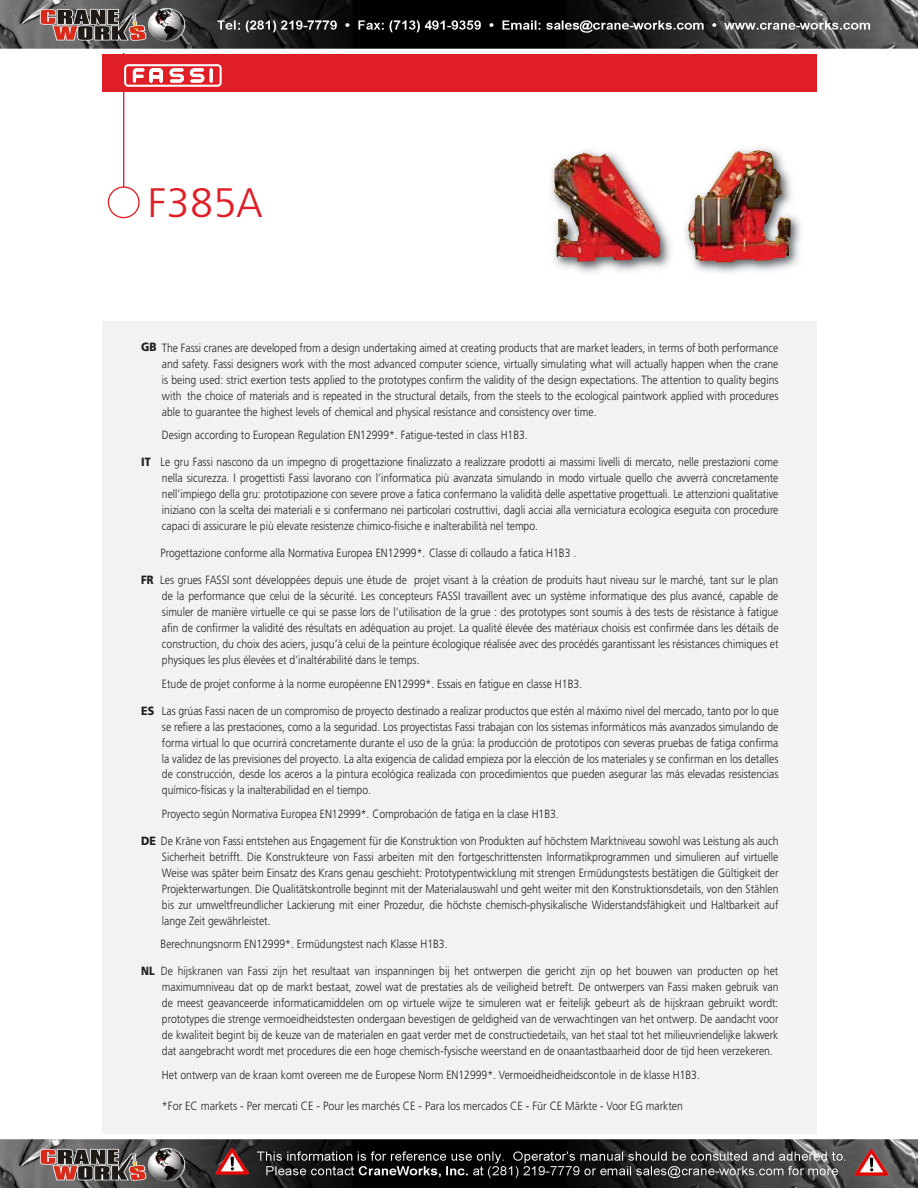
<style>
.page{position:relative;width:918px;height:1188px;background:#fff}
.page>*{position:absolute;margin:0;border:0;box-sizing:border-box;transform-origin:0 0}
.t1{font:300 condensed 41.1px "Frutiger";color:#e01e26;scale:1.17 1}
.t2{font:300 12px/15.9px "Frutiger";color:#231f20;text-align:justify;scale:.87 1}
.t3{font:300 12px "Frutiger";color:#231f20;scale:.9 1}
.s1{font-weight:900}
</style>
<div class="page">
<img style="left:0;top:0;width:918px;height:1188px">
<div style="left:102px;top:54px;width:714px;height:38px;background:#e01e26"></div>
<div style="left:102px;top:322px;width:714px;height:812px;background:#f2f2f2"></div>
<img style="left:682px;top:144px;width:122px;height:132px">
<img style="left:688px;top:150px;width:103px;height:112px">
<img style="left:548px;top:147px;width:126px;height:129px">
<img style="left:554px;top:152px;width:106px;height:110px">
<div style="left:108px;top:186px;width:32px;height:32px;border:1px solid #e01e26;border-radius:50%"></div>
<hr style="left:123px;top:54px;width:1px;height:133px;background:#e01e26">
<svg style="left:124px;top:64px;width:98px;height:23px"></svg>
<hr style="left:210px;top:68px;width:3px;height:15px;background:#fff;border-radius:2px">
<h1 class="t1" style="left:147px;top:186px;width:100px">F385A</h1>
<p class="t2" style="left:162px;top:341px;width:710px;text-indent:-21px"><span class="s1">GB</span> The Fassi cranes are developed from a design undertaking aimed at creating products that are market leaders, in terms of both performance and safety. Fassi designers work with the most advanced computer science, virtually simulating what will actually happen when the crane is being used: strict exertion tests applied to the prototypes confirm the validity of the design expectations. The attention to quality begins with the choice of materials and is repeated in the structural details, from the steels to the ecological paintwork applied with procedures able to guarantee the highest levels of chemical and physical resistance and consistency over time.</p>
<p class="t2" style="left:162px;top:428px;width:422px">Design according to European Regulation EN12999*. Fatigue-tested in class H1B3.</p>
<p class="t2" style="left:162px;top:455px;width:710px;text-indent:-21px"><span class="s1">IT</span> Le gru Fassi nascono da un impegno di progettazione finalizzato a realizzare prodotti ai massimi livelli di mercato, nelle prestazioni come nella sicurezza. I progettisti Fassi lavorano con l’informatica più avanzata simulando in modo virtuale quello che avverrà concretamente nell’impiego della gru: prototipazione con severe prove a fatica confermano la validità delle aspettative progettuali. Le attenzioni qualitative iniziano con la scelta dei materiali e si confermano nei particolari costruttivi, dagli acciai alla verniciatura ecologica eseguita con procedure capaci di assicurare le più elevate resistenze chimico-fisiche e inalterabilità nel tempo.</p>
<p class="t2" style="left:161px;top:546px;width:479px">Progettazione conforme alla Normativa Europea EN12999*. Classe di collaudo a fatica H1B3 .</p>
<p class="t2" style="left:162px;top:573px;width:710px;text-indent:-21px"><span class="s1">FR</span> Les grues FASSI sont développées depuis une étude de projet visant à la création de produits haut niveau sur le marché, tant sur le plan de la performance que celui de la sécurité. Les concepteurs FASSI travaillent avec un système informatique des plus avancé, capable de simuler de manière virtuelle ce qui se passe lors de l’utilisation de la grue : des prototypes sont soumis à des tests de résistance à fatigue afin de confirmer la validité des résultats en adéquation au projet. La qualité élevée des matériaux choisis est confirmée dans les détails de construction, du choix des aciers, jusqu’à celui de la peinture écologique réalisée avec des procédés garantissant les résistances chimiques et physiques les plus élevées et d’inaltérabilité dans le temps.</p>
<p class="t2" style="left:162px;top:676px;width:484px">Etude de projet conforme à la norme européenne EN12999*. Essais en fatigue en classe H1B3.</p>
<p class="t2" style="left:162px;top:704px;width:710px;text-indent:-21px"><span class="s1">ES</span> Las grúas Fassi nacen de un compromiso de proyecto destinado a realizar productos que estén al máximo nivel del mercado, tanto por lo que se refiere a las prestaciones, como a la seguridad. Los proyectistas Fassi trabajan con los sistemas informáticos más avanzados simulando de forma virtual lo que ocurrirá concretamente durante el uso de la grúa: la producción de prototipos con severas pruebas de fatiga confirma la validez de las previsiones del proyecto. La alta exigencia de calidad empieza por la elección de los materiales y se confirman en los detalles de construcción, desde los aceros a la pintura ecológica realizada con procedimientos que pueden asegurar las más elevadas resistencias químico-físicas y la inalterabilidad en el tiempo.</p>
<p class="t2" style="left:162px;top:807px;width:458px">Proyecto según Normativa Europea EN12999*. Comprobación de fatiga en la clase H1B3.</p>
<p class="t2" style="left:162px;top:834px;width:710px;text-indent:-21px"><span class="s1">DE</span> De Kräne von Fassi entstehen aus Engagement für die Konstruktion von Produkten auf höchstem Marktniveau sowohl was Leistung als auch Sicherheit betrifft. Die Konstrukteure von Fassi arbeiten mit den fortgeschrittensten Informatikprogrammen und simulieren auf virtuelle Weise was später beim Einsatz des Krans genau geschieht: Prototypentwicklung mit strengen Ermüdungstests bestätigen die Gültigkeit der Projekterwartungen. Die Qualitätskontrolle beginnt mit der Materialauswahl und geht weiter mit den Konstruktionsdetails, von den Stählen bis zur umweltfreundlicher Lackierung mit einer Prozedur, die höchste chemisch-physikalische Widerstandsfähigkeit und Haltbarkeit auf lange Zeit gewährleistet.</p>
<p class="t2" style="left:161px;top:937px;width:331px">Berechnungsnorm EN12999*. Ermüdungstest nach Klasse H1B3.</p>
<p class="t2" style="left:162px;top:964px;width:710px;text-indent:-21px"><span class="s1">NL</span> De hijskranen van Fassi zijn het resultaat van inspanningen bij het ontwerpen die gericht zijn op het bouwen van producten op het maximumniveau dat op de markt bestaat, zowel wat de prestaties als de veiligheid betreft. De ontwerpers van Fassi maken gebruik van de meest geavanceerde informaticamiddelen om op virtuele wijze te simuleren wat er feitelijk gebeurt als de hijskraan gebruikt wordt: prototypes die strenge vermoeidheidstesten ondergaan bevestigen de geldigheid van de verwachtingen van het ontwerp. De aandacht voor de kwaliteit begint bij de keuze van de materialen en gaat verder met de constructiedetails, van het staal tot het milieuvriendelijke lakwerk dat aangebracht wordt met procedures die een hoge chemisch-fysische weerstand en de onaantastbaarheid door de tijd heen verzekeren.</p>
<p class="t2" style="left:162px;top:1067px;width:620px">Het ontwerp van de kraan komt overeen me de Europese Norm EN12999*. Vermoeidheidheidscontole in de klasse H1B3.</p>
<p class="t3" style="left:162px;top:1101px;width:580px">*For EC markets - Per mercati CE - Pour les marchés CE - Para los mercados CE - Für CE Märkte - Voor EG markten</p>
</div>
